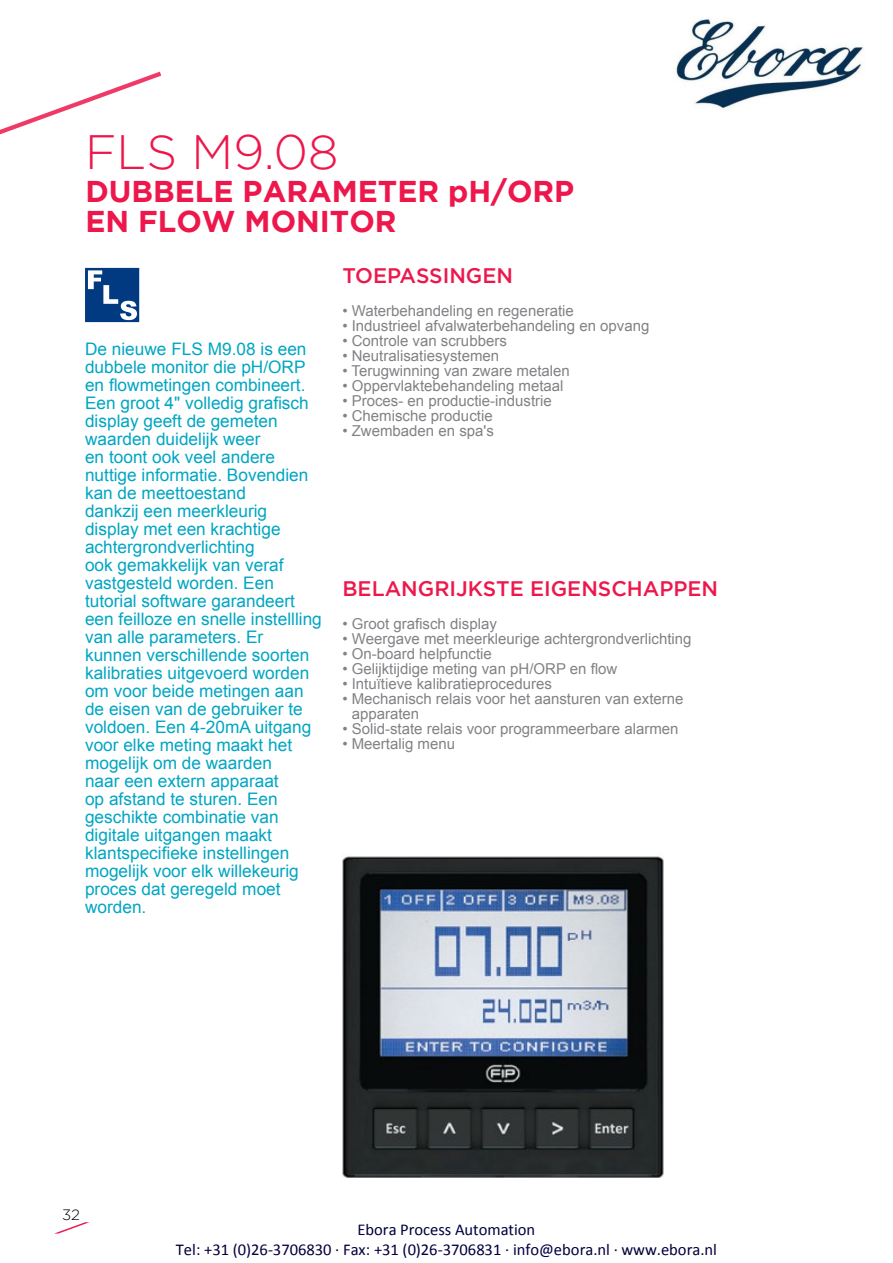
<style>
.page{position:relative;width:893px;height:1263px;background:#fff}
.page>*{position:absolute;margin:0;border:0;box-sizing:border-box;transform-origin:0 0}
.t1{font:300 48.15px "Gotham";color:#ed174c}
.t2{font:700 30px/30px "Gotham";color:#ed174c}
.t3{font:500 21px "Gotham";color:#ed174c}
.t4{font:17.25px/18px "Arial";color:#00a6c2}
.t5{font:16.5px/20.1px "Calibri";color:#00003e;text-align:center}
.t6{font:15px/15px "Arial";color:#808285}
.t7{font:300 15px "Gotham";color:#000}
</style>
<div class="page">
<img style="left:675px;top:17px;width:189px;height:92px">
<svg style="left:85px;top:268px;width:54px;height:54px;background:#2f5e98"></svg>
<img style="left:342px;top:856px;width:322px;height:322px">
<svg style="left:0;top:72px;width:161px;height:63px"></svg>
<svg style="left:56px;top:1222px;width:33px;height:11px"></svg>
<h1 class="t1" style="left:85px;top:126px;width:255px">FLS M9.08</h1>
<h2 class="t2" style="left:85px;top:176px;width:445px">DUBBELE PARAMETER PH/ORP<br>EN FLOW MONITOR</h2>
<p class="t4" style="left:85px;top:340px;width:238px">De nieuwe FLS M9.08 is een dubbele monitor die pH/ORP en flowmetingen combineert.<br>Een groot 4" volledig grafisch display geeft de gemeten waarden duidelijk weer<br>en toont ook veel andere nuttige informatie. Bovendien kan de meettoestand<br>dankzij een meerkleurig display met een krachtige achtergrondverlichting<br>ook gemakkelijk van veraf vastgesteld worden. Een tutorial software garandeert een feilloze en snelle instellling van alle parameters. Er kunnen verschillende soorten kalibraties uitgevoerd worden om voor beide metingen aan de eisen van de gebruiker te voldoen. Een 4-20mA uitgang voor elke meting maakt het mogelijk om de waarden<br>naar een extern apparaat<br>op afstand te sturen. Een geschikte combinatie van digitale uitgangen maakt klantspecifieke instellingen mogelijk voor elk willekeurig proces dat geregeld moet worden.</p>
<p class="t3" style="left:342px;top:264px;width:15px">TOEPASSINGEN</p>
<p class="t6" style="left:342px;top:303px;width:233px">• Waterbehandeling en regeneratie</p>
<p class="t6" style="left:342px;top:318px;width:309px">• Industrieel afvalwaterbehandeling en opvang</p>
<p class="t6" style="left:342px;top:333px;width:166px">• Controle van scrubbers</p>
<p class="t6" style="left:342px;top:348px;width:158px">• Neutralisatiesystemen</p>
<p class="t6" style="left:342px;top:363px;width:229px">• Terugwinning van zware metalen</p>
<p class="t6" style="left:342px;top:378px;width:223px">• Oppervlaktebehandeling metaal</p>
<p class="t6" style="left:342px;top:393px;width:211px">• Proces- en productie-industrie</p>
<p class="t6" style="left:342px;top:408px;width:152px">• Chemische productie</p>
<p class="t6" style="left:342px;top:423px;width:153px">• Zwembaden en spa's</p>
<p class="t3" style="left:342px;top:577px;width:15px">BELANGRI</p>
<p class="t3" style="left:456px;top:577px;width:26px">JKSTE</p>
<p class="t3" style="left:530px;top:577px;width:16px">EIGENSCHAPPEN</p>
<p class="t6" style="left:342px;top:616px;width:156px">• Groot grafisch display</p>
<p class="t6" style="left:342px;top:631px;width:351px">• Weergave met meerkleurige achtergrondverlichting</p>
<p class="t6" style="left:342px;top:646px;width:151px">• On-board helpfunctie</p>
<p class="t6" style="left:342px;top:661px;width:277px">• Gelijktijdige meting van pH/ORP en flow</p>
<p class="t6" style="left:342px;top:676px;width:211px">• Intuïtieve kalibratieprocedures</p>
<p class="t6" style="left:352px;top:691px;width:333px;text-indent:-9px">• Mechanisch relais voor het aansturen van externe apparaten</p>
<p class="t6" style="left:342px;top:721px;width:338px">• Solid-state relais voor programmeerbare alarmen</p>
<p class="t6" style="left:342px;top:736px;width:114px">• Meertalig menu</p>
<p class="t7" style="left:62px;top:1207px;width:20px">32</p>
<p class="t5" style="left:176px;top:1221px;width:543px">Ebora Process Automation<br>Tel: +31 (0)26-3706830 · Fax: +31 (0)26-3706831 · info@ebora.nl · www.ebora.nl</p>
</div>
